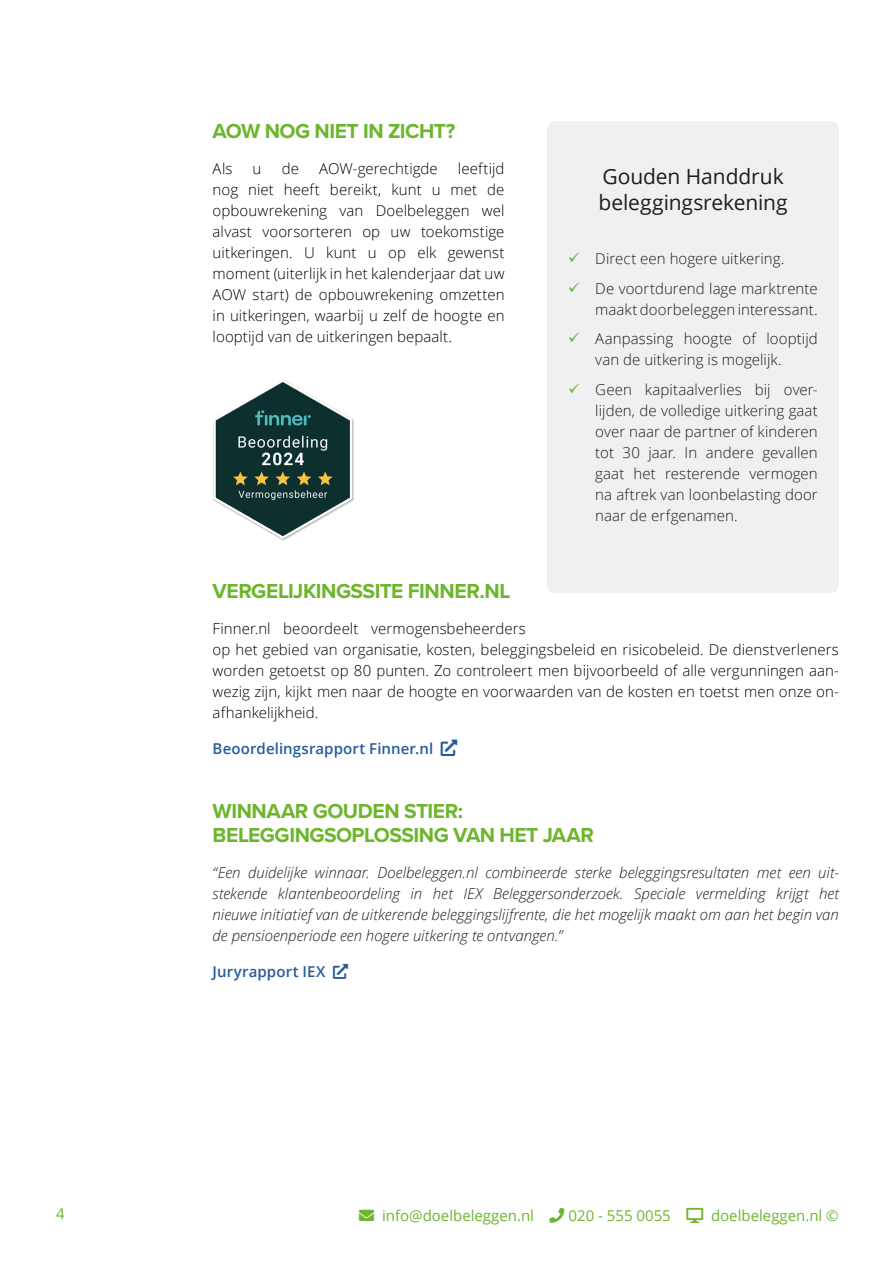
<style>
.page{position:relative;width:893px;height:1263px;background:#fff}
.page>*{position:absolute;margin:0;border:0;box-sizing:border-box;transform-origin:0 0}
.Alineakop_1{font:700 21px/24.2px "Proxima Nova";letter-spacing:-.025em;color:#6db52d}
.t1{font:21px/25.2px "Open Sans";letter-spacing:-.005em;color:#1d1d1b}
.t2{font:300 15px/21px "Open Sans";letter-spacing:.005em;color:#000;text-align:justify}
.t3{font:300 15px/21px "Open Sans";letter-spacing:.005em;color:#1d1d1b}
.t4{font:italic 300 15px/21px "Open Sans";color:#1d1d1b;text-align:justify}
.t5{font:15px "Open Sans";color:#6db52d}
.t6{font:600 15px "Open Sans";letter-spacing:.005em;color:#275b9c}
.t7{font:15px "Open Sans";color:#6cb52d}
</style>
<div class="page">
<div style="left:547px;top:121px;width:292px;height:472px;background:#eff0ef;border-radius:9px"></div>
<img style="left:213px;top:380px;width:141px;height:161px">
<p class="Alineakop_1" style="left:213px;top:118px;width:244px">AOW NOG NIET IN ZICHT?</p>
<p class="t2" style="left:213px;top:157px;width:21px">Als</p>
<p class="t2" style="left:253px;top:157px;width:10px">u</p>
<p class="t2" style="left:282px;top:157px;width:19px">de</p>
<p class="t2" style="left:319px;top:157px;width:120px">AOW-gerechtigde</p>
<p class="t2" style="left:213px;top:157px;width:293px;text-indent:245px">leeftijd nog niet heeft bereikt, kunt u met de opbouwrekening van Doelbeleggen wel alvast voorsorteren op uw toekomstige uitkeringen. U kunt u op elk gewenst moment (uiterlijk in het kalenderjaar dat uw AOW start) de opbouwrekening omzetten in uitkeringen, waarbij u zelf de hoogte en looptijd van de uitkeringen bepaalt.</p>
<p class="t1" style="left:598px;top:164px;width:191px">Gouden Handdruk beleggingsrekening</p>
<p class="t3" style="left:595px;top:248px;width:191px">Direct een hogere uitkering.</p>
<p class="t3" style="left:595px;top:277px;width:224px">De voortdurend lage marktrente maakt doorbeleggen interessant.</p>
<p class="t3" style="left:595px;top:328px;width:224px">Aanpassing hoogte of looptijd van de uitkering is mogelijk.</p>
<p class="t3" style="left:595px;top:378px;width:224px;text-align:justify">Geen kapitaalverlies bij over&shy;lijden, de volledige uitkering gaat over naar de partner of kinderen tot 30 jaar. In andere gevallen gaat het resterende vermogen na aftrek van loonbelasting door naar de erfgenamen.</p>
<p class="Alineakop_1" style="left:213px;top:579px;width:299px">VERGELIJKINGSSITE FINNER.NL</p>
<p class="t2" style="left:213px;top:618px;width:628px;text-align:left">Finner.nl beoordeelt vermogensbeheerders<br>op het gebied van organisatie, kosten, beleggingsbeleid en risicobeleid. De dienstverleners worden getoetst op 80 punten. Zo controleert men bijvoorbeeld of alle vergunningen aan&shy;wezig zijn, kijkt men naar de hoogte en voorwaarden van de kosten en toetst men onze on&shy;afhankelijkheid.</p>
<p class="t6" style="left:213px;top:739px;width:222px">Beoordelingsrapport Finner.nl</p>
<p class="Alineakop_1" style="left:213px;top:798px;width:383px">WINNAAR GOUDEN STIER:<br>BELEGGINGSOPLOSSING VAN HET JAAR</p>
<p class="t4" style="left:213px;top:861px;width:628px">“Een duidelijke winnaar. Doelbeleggen.nl combineerde sterke beleggingsresultaten met een uit&shy;stekende klantenbeoordeling in het IEX Beleggersonderzoek. Speciale vermelding krijgt het nieuwe initiatief van de uitkerende beleggingslijfrente, die het mogelijk maakt om aan het begin van de pensioenperiode een hogere uitkering te ontvangen.”</p>
<p class="t6" style="left:213px;top:961px;width:114px">Juryrapport IEX</p>
<p class="t7" style="left:56px;top:1203px;width:10px">4</p>
<p class="t5" style="left:359px;top:1205px;width:176px">→ info@doelbeleggen.nl</p>
<p class="t5" style="left:568px;top:1205px;width:104px">020 - 555 0055</p>
<p class="t5" style="left:711px;top:1205px;width:129px">doelbeleggen.nl ©</p>
</div>
